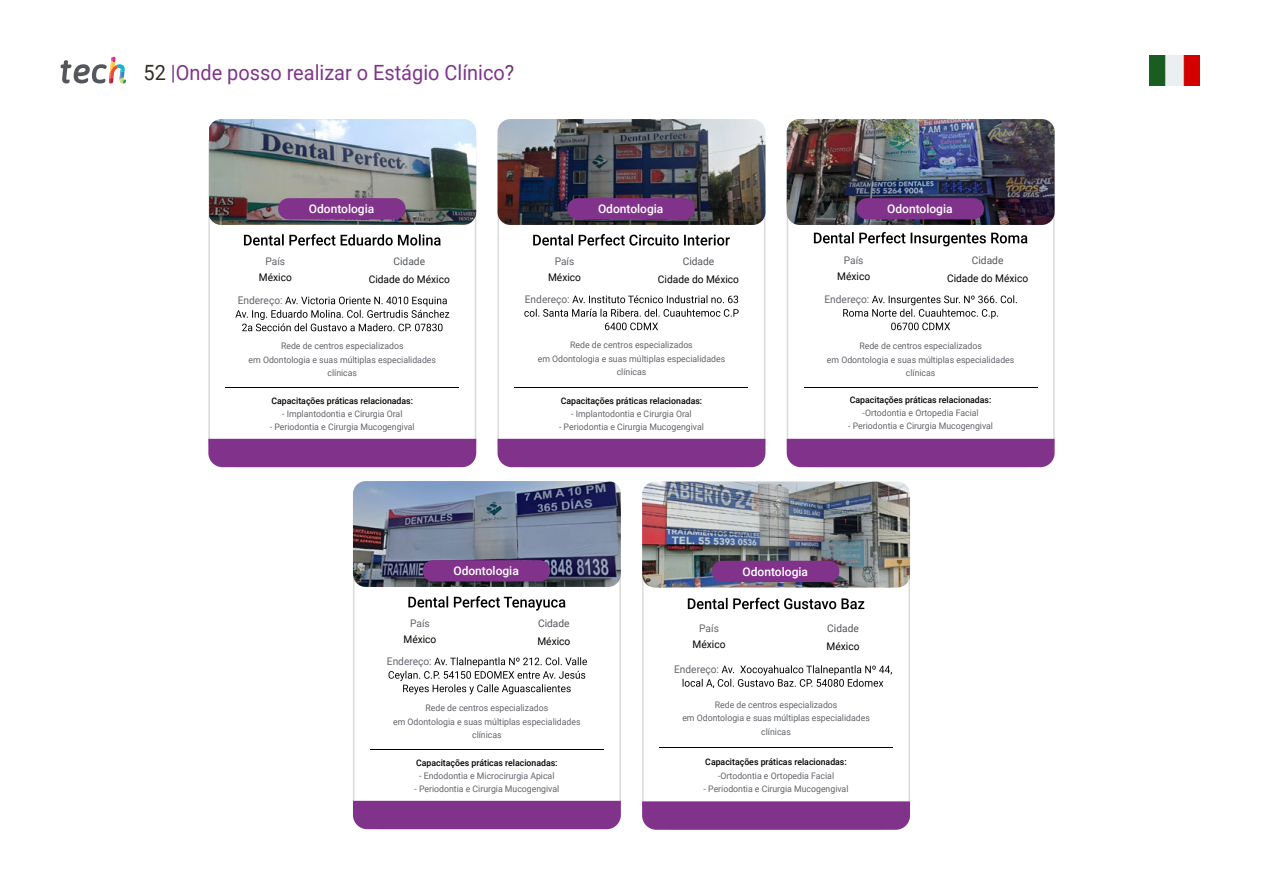
<style>
.page{position:relative;width:1263px;height:893px;background:#fff}
.page>*{position:absolute;margin:0;border:0;box-sizing:border-box;transform-origin:0 0}
.t1{font:21px "Roboto";color:#7f368c;scale:.95 1}
.t2{font:500 12px "Roboto";color:#fff}
.t3{font:10.5px "Roboto";color:#000}
.t4{font:10.5px "Roboto";color:#61646a}
.t5{font:10.5px "Roboto";color:#52555b}
.t6{font:9px/13.5px "Roboto";color:#61646a;text-align:center}
.t7{font:500 9px "Roboto";color:#000}
.s1{color:#312e20}
.s2{color:#703373}
</style>
<div class="page">
<svg style="left:61px;top:57px;width:65px;height:27px"></svg>
<img style="left:1150px;top:56px;width:49px;height:29px">
<svg style="left:208px;top:131px;width:269px;height:337px"></svg>
<img style="left:209px;top:119px;width:267px;height:106px">
<div style="left:278px;top:198px;width:128px;height:21px;background:#81328a;border-radius:11px"></div>
<div style="left:208px;top:439px;width:268px;height:28px;background:#81328a"></div>
<hr style="left:225px;top:387px;width:234px;height:1px;background:#000">
<svg style="left:244px;top:234px;width:197px;height:12px"></svg>
<svg style="left:235px;top:297px;width:214px;height:34px"></svg>
<svg style="left:497px;top:131px;width:269px;height:337px"></svg>
<img style="left:497px;top:119px;width:268px;height:106px">
<div style="left:567px;top:198px;width:128px;height:21px;background:#81328a;border-radius:11px"></div>
<div style="left:497px;top:439px;width:268px;height:28px;background:#81328a"></div>
<hr style="left:515px;top:387px;width:233px;height:1px;background:#000">
<svg style="left:533px;top:234px;width:197px;height:12px"></svg>
<svg style="left:572px;top:295px;width:166px;height:8px"></svg>
<svg style="left:524px;top:309px;width:215px;height:8px"></svg>
<svg style="left:605px;top:323px;width:53px;height:7px"></svg>
<svg style="left:352px;top:525px;width:269px;height:305px"></svg>
<img style="left:353px;top:481px;width:268px;height:106px">
<div style="left:423px;top:560px;width:127px;height:21px;background:#81328a;border-radius:11px"></div>
<div style="left:353px;top:801px;width:268px;height:28px;background:#81328a"></div>
<hr style="left:370px;top:749px;width:234px;height:1px;background:#000">
<svg style="left:408px;top:596px;width:157px;height:15px"></svg>
<svg style="left:388px;top:657px;width:199px;height:37px"></svg>
<svg style="left:642px;top:481px;width:268px;height:320px"></svg>
<img style="left:642px;top:482px;width:268px;height:105px">
<div style="left:712px;top:561px;width:127px;height:21px;background:#81328a;border-radius:11px"></div>
<svg style="left:642px;top:801px;width:268px;height:29px"></svg>
<hr style="left:659px;top:747px;width:234px;height:1px;background:#000">
<svg style="left:688px;top:598px;width:176px;height:11px"></svg>
<svg style="left:683px;top:665px;width:209px;height:23px"></svg>
<svg style="left:786px;top:128px;width:269px;height:340px"></svg>
<img style="left:787px;top:119px;width:267px;height:106px">
<div style="left:856px;top:198px;width:128px;height:21px;background:#81328a;border-radius:11px"></div>
<div style="left:787px;top:439px;width:267px;height:28px;background:#81328a"></div>
<hr style="left:804px;top:387px;width:233px;height:1px;background:#000">
<svg style="left:814px;top:232px;width:213px;height:14px"></svg>
<svg style="left:843px;top:295px;width:174px;height:35px"></svg>
<h1 class="t1" style="left:144px;top:57px;width:392px"><span class="s1">52</span> |Onde posso realizar o Estágio Clínico<span class="s2">?</span></h1>
<h2 class="t2" style="left:309px;top:201px;width:67px">Odontologia</h2>
<h2 class="t2" style="left:598px;top:201px;width:67px">Odontologia</h2>
<h2 class="t2" style="left:887px;top:201px;width:67px">Odontologia</h2>
<p class="t4" style="left:265px;top:254px;width:21px">País</p>
<p class="t3" style="left:259px;top:270px;width:34px">México</p>
<p class="t5" style="left:393px;top:254px;width:33px">Cidade</p>
<p class="t3" style="left:369px;top:272px;width:83px">Cidade do México</p>
<p class="t4" style="left:555px;top:254px;width:21px">País</p>
<p class="t3" style="left:548px;top:270px;width:34px">México</p>
<p class="t5" style="left:683px;top:254px;width:33px">Cidade</p>
<p class="t3" style="left:658px;top:272px;width:83px">Cidade do México</p>
<p class="t4" style="left:844px;top:253px;width:21px">País</p>
<p class="t3" style="left:837px;top:269px;width:34px">México</p>
<p class="t5" style="left:972px;top:253px;width:33px">Cidade</p>
<p class="t3" style="left:947px;top:271px;width:83px">Cidade do México</p>
<p class="t4" style="left:238px;top:293px;width:46px">Endereço:</p>
<p class="t6" style="left:249px;top:339px;width:189px">Rede de centros especializados<br>em Odontologia e suas múltiplas especialidades clínicas</p>
<p class="t7" style="left:272px;top:394px;width:143px">Capacitações práticas relacionadas:</p>
<p class="t6" style="left:282px;top:407px;width:122px">- Implantodontia e Cirurgia Oral</p>
<p class="t6" style="left:270px;top:420px;width:146px">- Periodontia e Cirurgia Mucogengival</p>
<p class="t4" style="left:525px;top:292px;width:46px">Endereço:</p>
<p class="t6" style="left:538px;top:338px;width:189px">Rede de centros especializados<br>em Odontologia e suas múltiplas especialidades clínicas</p>
<p class="t7" style="left:561px;top:394px;width:143px">Capacitações práticas relacionadas:</p>
<p class="t6" style="left:571px;top:407px;width:122px">- Implantodontia e Cirurgia Oral</p>
<p class="t6" style="left:559px;top:420px;width:146px">- Periodontia e Cirurgia Mucogengival</p>
<p class="t4" style="left:824px;top:292px;width:46px">Endereço:</p>
<p class="t6" style="left:827px;top:339px;width:189px">Rede de centros especializados<br>em Odontologia e suas múltiplas especialidades clínicas</p>
<p class="t7" style="left:850px;top:393px;width:143px">Capacitações práticas relacionadas:</p>
<p class="t6" style="left:863px;top:406px;width:118px">-Ortodontia e Ortopedia Facial</p>
<p class="t6" style="left:848px;top:419px;width:146px">- Periodontia e Cirurgia Mucogengival</p>
<p class="t4" style="left:410px;top:616px;width:21px">País</p>
<p class="t3" style="left:403px;top:632px;width:34px">México</p>
<h2 class="t2" style="left:453px;top:563px;width:67px">Odontologia</h2>
<p class="t5" style="left:538px;top:616px;width:33px">Cidade</p>
<p class="t3" style="left:537px;top:634px;width:34px">México</p>
<h2 class="t2" style="left:742px;top:563px;width:67px">Odontologia</h2>
<p class="t4" style="left:699px;top:621px;width:21px">País</p>
<p class="t3" style="left:693px;top:637px;width:34px">México</p>
<p class="t5" style="left:827px;top:621px;width:33px">Cidade</p>
<p class="t3" style="left:826px;top:639px;width:34px">México</p>
<p class="t4" style="left:387px;top:654px;width:46px">Endereço:</p>
<p class="t6" style="left:393px;top:701px;width:189px">Rede de centros especializados<br>em Odontologia e suas múltiplas especialidades clínicas</p>
<p class="t7" style="left:416px;top:756px;width:143px">Capacitações práticas relacionadas:</p>
<p class="t6" style="left:419px;top:769px;width:137px">- Endodontia e Microcirurgia Apical</p>
<p class="t6" style="left:414px;top:782px;width:146px">- Periodontia e Cirurgia Mucogengival</p>
<p class="t4" style="left:674px;top:662px;width:46px">Endereço:</p>
<p class="t6" style="left:682px;top:697px;width:189px">Rede de centros especializados<br>em Odontologia e suas múltiplas especialidades clínicas</p>
<p class="t7" style="left:705px;top:756px;width:143px">Capacitações práticas relacionadas:</p>
<p class="t6" style="left:718px;top:768px;width:118px">-Ortodontia e Ortopedia Facial</p>
<p class="t6" style="left:704px;top:781px;width:146px">- Periodontia e Cirurgia Mucogengival</p>
</div>
